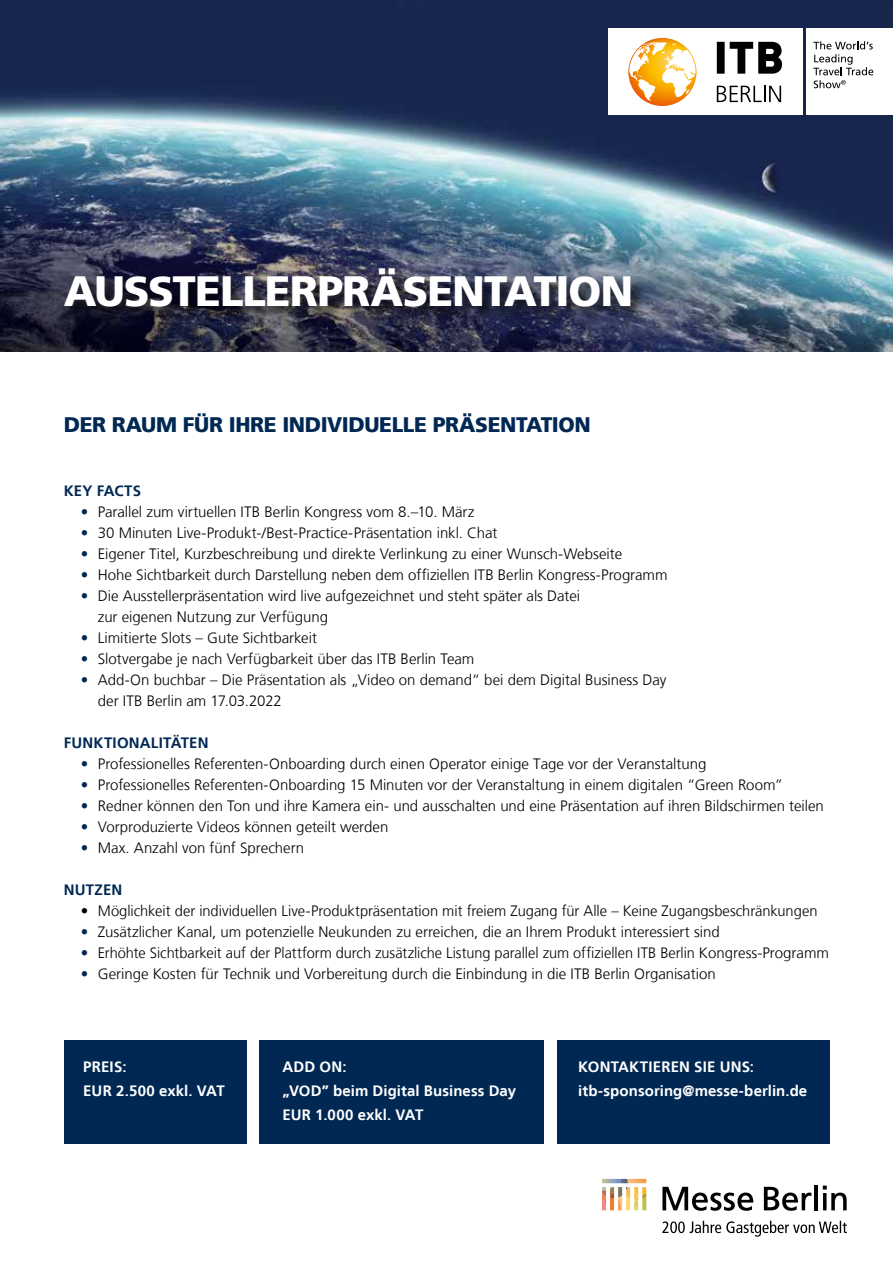
<style>
.page{position:relative;width:893px;height:1263px;background:#fff}
.page>*{position:absolute;margin:0;border:0;box-sizing:border-box;transform-origin:0 0}
.t1{font:900 42.3px "Frutiger LT";letter-spacing:-.025em;color:#fff}
.t2{font:900 21px "Frutiger LT";letter-spacing:-.02em;color:#002853}
.t3{font:300 15px/21px "Frutiger LT";color:#000}
.t4{font:700 15px/24px "Frutiger LT";letter-spacing:.005em;color:#fff}
.t5{font:700 15px "Frutiger LT";letter-spacing:.015em;color:#002853}
.s1{color:#002853}
</style>
<div class="page">
<img style="left:0;top:0;width:893px;height:351px">
<div style="left:806px;top:28px;width:87px;height:87px;background:#fff"></div>
<div style="left:608px;top:28px;width:194px;height:87px;background:#fff"></div>
<svg style="left:717px;top:42px;width:65px;height:32px"></svg>
<svg style="left:717px;top:86px;width:64px;height:16px"></svg>
<svg style="left:813px;top:41px;width:60px;height:47px"></svg>
<svg style="left:628px;top:38px;width:68px;height:68px"></svg>
<svg style="left:629px;top:42px;width:67px;height:60px"></svg>
<div style="left:63px;top:266px;width:583px;height:56px;background:#000;opacity:.75"></div>
<hr style="left:814px;top:1185px;width:4px;height:25px;background:#000001">
<svg style="left:823px;top:1185px;width:24px;height:25px"></svg>
<svg style="left:764px;top:1187px;width:47px;height:24px"></svg>
<svg style="left:662px;top:1187px;width:91px;height:24px"></svg>
<svg style="left:662px;top:1221px;width:185px;height:15px"></svg>
<svg style="left:602px;top:1179px;width:44px;height:31px"></svg>
<div style="left:64px;top:1040px;width:183px;height:104px;background:#002853"></div>
<div style="left:260px;top:1040px;width:284px;height:104px;background:#002853"></div>
<div style="left:557px;top:1040px;width:272px;height:104px;background:#002853"></div>
<h1 class="t1" style="left:64px;top:266px;width:571px">AUSSTELLERPRÄSENTATION</h1>
<h2 class="t2" style="left:64px;top:412px;width:528px">DER RAUM FÜR IHRE INDIVIDUELLE PRÄSENTATION</h2>
<p class="t5" style="left:64px;top:482px;width:79px">KEY FACTS</p>
<p class="t3" style="left:81px;top:502px;width:395px"><span class="s1">•</span> Parallel zum virtuellen ITB Berlin Kongress vom 8.–10. März</p>
<p class="t3" style="left:81px;top:523px;width:418px"><span class="s1">•</span> 30 Minuten Live-Produkt-/Best-Practice-Präsentation inkl. Chat</p>
<p class="t3" style="left:81px;top:544px;width:543px"><span class="s1">•</span> Eigener Titel, Kurzbeschreibung und direkte Verlinkung zu einer Wunsch-Webseite</p>
<p class="t3" style="left:81px;top:565px;width:588px"><span class="s1">•</span> Hohe Sichtbarkeit durch Darstellung neben dem offiziellen ITB Berlin Kongress-Programm</p>
<p class="t3" style="left:98px;top:586px;width:484px;text-indent:-17px"><span class="s1">•</span> Die Ausstellerpräsentation wird live aufgezeichnet und steht später als Datei zur eigenen Nutzung zur Verfügung</p>
<p class="t3" style="left:81px;top:628px;width:238px"><span class="s1">•</span> Limitierte Slots – Gute Sichtbarkeit</p>
<p class="t3" style="left:81px;top:649px;width:395px"><span class="s1">•</span> Slotvergabe je nach Verfügbarkeit über das ITB Berlin Team</p>
<p class="t3" style="left:98px;top:670px;width:570px;text-indent:-17px"><span class="s1">•</span> Add-On buchbar – Die Präsentation als „Video on demand“ bei dem Digital Business Day der ITB Berlin am 17.03.2022</p>
<p class="t5" style="left:64px;top:734px;width:146px">FUNKTIONALITÄTEN</p>
<p class="t3" style="left:81px;top:754px;width:627px"><span class="s1">•</span> Professionelles Referenten-Onboarding durch einen Operator einige Tage vor der Veranstaltung</p>
<p class="t3" style="left:81px;top:775px;width:704px"><span class="s1">•</span> Professionelles Referenten-Onboarding 15 Minuten vor der Veranstaltung in einem digitalen “Green Room”</p>
<p class="t3" style="left:81px;top:796px;width:745px"><span class="s1">•</span> Redner können den Ton und ihre Kamera ein- und ausschalten und eine Präsentation auf ihren Bildschirmen teilen</p>
<p class="t3" style="left:81px;top:817px;width:309px"><span class="s1">•</span> Vorproduzierte Videos können geteilt werden</p>
<p class="t3" style="left:81px;top:838px;width:225px"><span class="s1">•</span> Max. Anzahl von fünf Sprechern</p>
<p class="t5" style="left:64px;top:881px;width:60px">NUTZEN</p>
<p class="t3" style="left:81px;top:901px;width:738px">• Möglichkeit der individuellen Live-Produktpräsentation mit freiem Zugang für Alle – Keine Zugangsbeschränkungen</p>
<p class="t3" style="left:81px;top:922px;width:640px"><span class="s1">•</span> Zusätzlicher Kanal, um potenzielle Neukunden zu erreichen, die an Ihrem Produkt interessiert sind</p>
<p class="t3" style="left:81px;top:943px;width:750px"><span class="s1">•</span> Erhöhte Sichtbarkeit auf der Plattform durch zusätzliche Listung parallel zum offiziellen ITB Berlin Kongress-Programm</p>
<p class="t3" style="left:81px;top:964px;width:636px"><span class="s1">•</span> Geringe Kosten für Technik und Vorbereitung durch die Einbindung in die ITB Berlin Organisation</p>
<p class="t4" style="left:83px;top:1055px;width:143px">PREIS:<br>EUR 2.500 exkl. VAT</p>
<p class="t4" style="left:282px;top:1055px;width:235px">ADD ON:<br>„VOD” beim Digital Business Day<br>EUR 1.000 exkl. VAT</p>
<p class="t4" style="left:578px;top:1055px;width:230px">KONTAKTIEREN SIE UNS: itb-sponsoring@messe-berlin.de</p>
</div>
